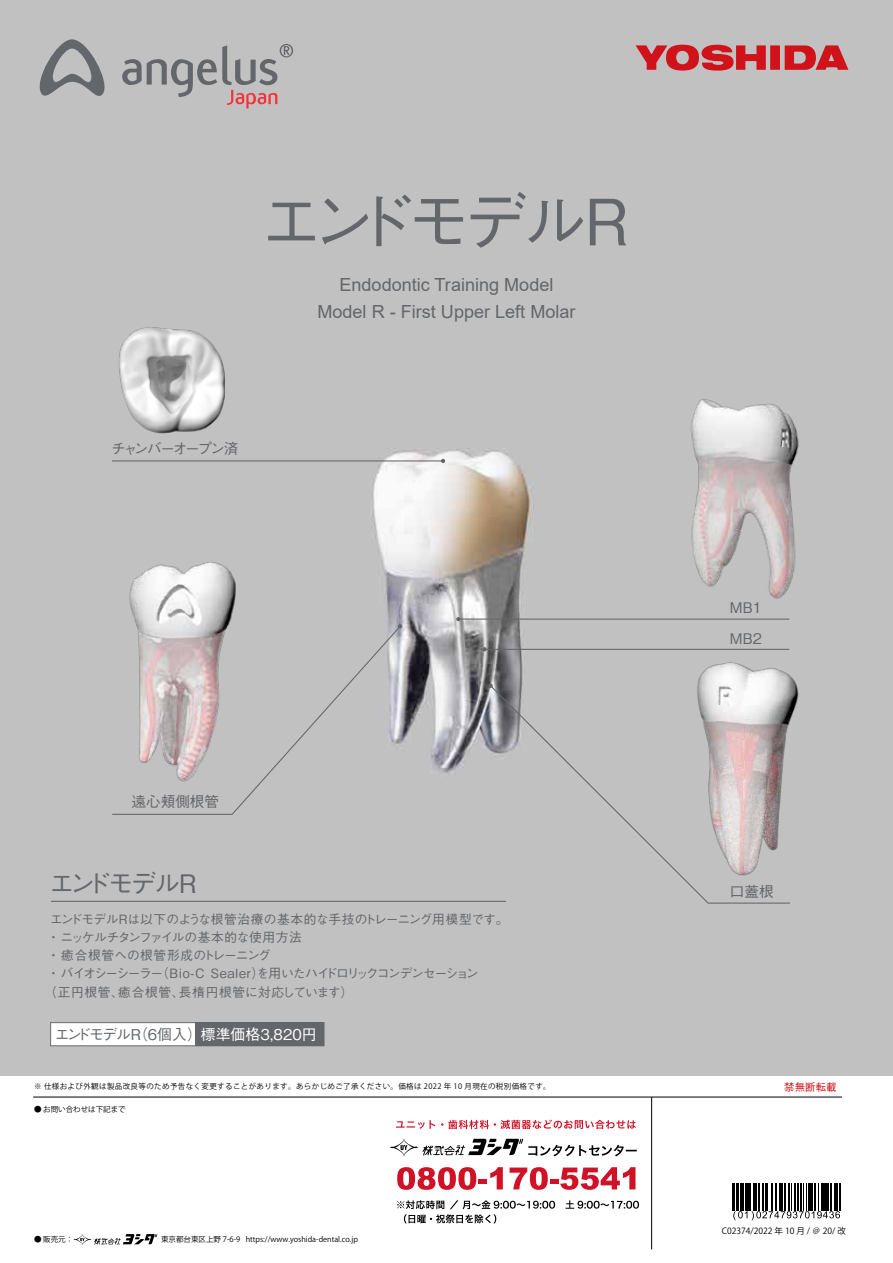
<style>
.page{position:relative;width:893px;height:1263px;background:#fff}
.page>*{position:absolute;margin:0;border:0;box-sizing:border-box;transform-origin:0 0}
.t1{font:500 63.75px "Gothic BBB Pr 6 N";letter-spacing:-.125em;color:#63666a}
.t2{font:500 25.5px "Gothic BBB Pr 6 N";letter-spacing:-.125em;color:#63666a}
.t3{font:18px "Arial";color:#63666a}
.t4{font:500 14.85px "Gothic BBB Pr 6 N";color:#fff}
.t5{font:500 14.85px "Gothic BBB Pr 6 N";letter-spacing:-.12em;color:#63666a}
.t6{font:500 14.7px "Gothic BBB Pr 6 N";color:#63666a}
.t7{font:500 14.7px "Gothic BBB Pr 6 N";letter-spacing:-.15em;color:#63666a}
.t8{font:500 12.75px "Gothic BBB Pr 6 N";letter-spacing:-.035em;color:#63666a}
.t9{font:500 12.75px "Gothic BBB Pr 6 N";letter-spacing:-.075em;color:#63666a}
.t10{font:500 12.75px "Gothic BBB Pr 6 N";letter-spacing:.02em;color:#63666a}
.t11{font:500 12.75px "Gothic BBB Pr 6 N";letter-spacing:.005em;color:#63666a}
.t12{font:500 12.75px "Gothic BBB Pr 6 N";letter-spacing:-.115em;color:#63666a}
.t13{font:500 10.5px "Gothic BBB Pr 6";color:#d0121b}
.t14{font:8.55px "Koz Go Pr 6 N";color:#000}
.t15{font:7.5px "Koz Go Pr 6 N";letter-spacing:.05em;color:#000}
.t16{font:7.5px "Koz Go Pr 6 N";color:#000}
.s1{color:#63666a}
</style>
<div class="page">
<div style="left:0;top:0;width:893px;height:1076px;background:#c1c1c1"></div>
<div style="left:770px;top:45px;width:10px;height:25px;background:#d0121b"></div>
<svg style="left:785px;top:45px;width:63px;height:25px;background:#cb484e"></svg>
<svg style="left:636px;top:45px;width:130px;height:26px;background:#ca555b"></svg>
<svg style="left:33px;top:39px;width:78px;height:63px;background:#a4a5a6"></svg>
<svg style="left:122px;top:44px;width:171px;height:64px;background:#b1acad"></svg>
<img style="left:124px;top:560px;width:126px;height:65px">
<img style="left:88px;top:313px;width:164px;height:123px">
<hr style="left:458px;top:618px;width:331px;height:2px;background:#63666a">
<svg style="left:456px;top:617px;width:4px;height:4px"></svg>
<svg style="left:111px;top:625px;width:291px;height:190px;background:#c2bfbf"></svg>
<svg style="left:398px;top:624px;width:4px;height:4px"></svg>
<hr style="left:484px;top:649px;width:305px;height:1px;background:#63666a">
<svg style="left:482px;top:647px;width:5px;height:4px"></svg>
<hr style="left:112px;top:460px;width:331px;height:1px;background:#63666a">
<svg style="left:441px;top:459px;width:4px;height:4px"></svg>
<img style="left:676px;top:659px;width:149px;height:218px">
<img style="left:683px;top:397px;width:133px;height:211px">
<svg style="left:489px;top:684px;width:302px;height:220px;background:#c0bdbd"></svg>
<svg style="left:488px;top:683px;width:5px;height:5px"></svg>
<hr style="left:651px;top:1097px;width:1px;height:152px;background:#000">
<hr style="left:33px;top:1097px;width:809px;height:1px;background:#000">
<svg style="left:397px;top:1167px;width:79px;height:23px"></svg>
<div style="left:478px;top:1179px;width:9px;height:5px;background:#d01126"></div>
<svg style="left:490px;top:1167px;width:13px;height:22px"></svg>
<svg style="left:510px;top:1167px;width:38px;height:23px"></svg>
<div style="left:550px;top:1179px;width:9px;height:5px;background:#d01126"></div>
<svg style="left:560px;top:1167px;width:75px;height:23px"></svg>
<svg style="left:391px;top:1138px;width:246px;height:18px"></svg>
<svg style="left:396px;top:1120px;width:39px;height:9px"></svg>
<svg style="left:441px;top:1119px;width:195px;height:10px"></svg>
<svg style="left:565px;top:1200px;width:74px;height:9px"></svg>
<svg style="left:397px;top:1200px;width:158px;height:23px"></svg>
<svg style="left:73px;top:1234px;width:84px;height:11px"></svg>
<hr style="left:839px;top:1183px;width:2px;height:27px;background:#000">
<svg style="left:732px;top:1183px;width:108px;height:37px"></svg>
<div style="left:51px;top:1022px;width:273px;height:24px;background:#fff"></div>
<div style="left:50px;top:1022px;width:274px;height:24px;border:1px solid #63666a"></div>
<div style="left:196px;top:1022px;width:128px;height:24px;background:#63666a"></div>
<hr style="left:51px;top:901px;width:455px;height:1px;background:#63666a">
<h1 class="t1" style="left:260px;top:170px;width:370px">エンドモデルR</h1>
<h3 class="t3" style="left:339px;top:272px;width:215px">Endodontic Training Model</h3>
<p class="t7" style="left:111px;top:436px;width:129px">チャンバーオープン済</p>
<h3 class="t3" style="left:317px;top:299px;width:260px">Model R - First Upper Left Molar</h3>
<p class="t6" style="left:131px;top:790px;width:89px">遠心頬側根管</p>
<h2 class="t2" style="left:49px;top:863px;width:149px">エンドモデルR</h2>
<p class="t8" style="left:50px;top:909px;width:460px">エンドモデルRは以下のような根管治療の基本的な手技のトレーニング用模型です。</p>
<p class="t8" style="left:47px;top:927px;width:257px">・ニッケルチタンファイルの基本的な使用方法</p>
<p class="t10" style="left:47px;top:945px;width:225px">・癒合根管への根管形成のトレーニング</p>
<p class="t9" style="left:156px;top:963px;width:324px">（Bio C- Sealer を用いたハイドロリックコンデンセーション</p>
<p class="t8" style="left:252px;top:963px;width:14px">）</p>
<p class="t12" style="left:47px;top:963px;width:118px">・バイオシーシーラー</p>
<p class="t8" style="left:44px;top:981px;width:81px">（正円根管、</p>
<p class="t11" style="left:179px;top:981px;width:176px">長楕円根管に対応しています(</p>
<p class="t8" style="left:118px;top:981px;width:68px">癒合根管、</p>
<p class="t4" style="left:133px;top:1022px;width:185px"><span class="s1">（6個入）</span>標準価格3,820円</p>
<p class="t5" style="left:55px;top:1022px;width:88px">エンドモデルR</p>
<p class="t15" style="left:34px;top:1082px;width:518px">※ 仕様および外観は製品改良等のため予告なく変更することがあります。あらかじめご了承ください。価格は 2022 年 10 月現在の税別価格です。</p>
<p class="t16" style="left:34px;top:1105px;width:93px">● お問い合わせは下記まで</p>
<p class="t16" style="left:161px;top:1235px;width:81px">東京都台東区上野 7-6-9</p>
<p class="t16" style="left:246px;top:1235px;width:114px">https://www.yoshida-dental.co j p.</p>
<p class="t6" style="left:730px;top:596px;width:34px">MB1</p>
<p class="t6" style="left:730px;top:626px;width:34px">MB2</p>
<p class="t6" style="left:730px;top:880px;width:45px">口蓋根</p>
<p class="t13" style="left:784px;top:1078px;width:54px">禁無断転載</p>
<p class="t14" style="left:722px;top:1226px;width:126px">C02374/2022 年 10 月 / ＠ 20/ 改</p>
</div>
